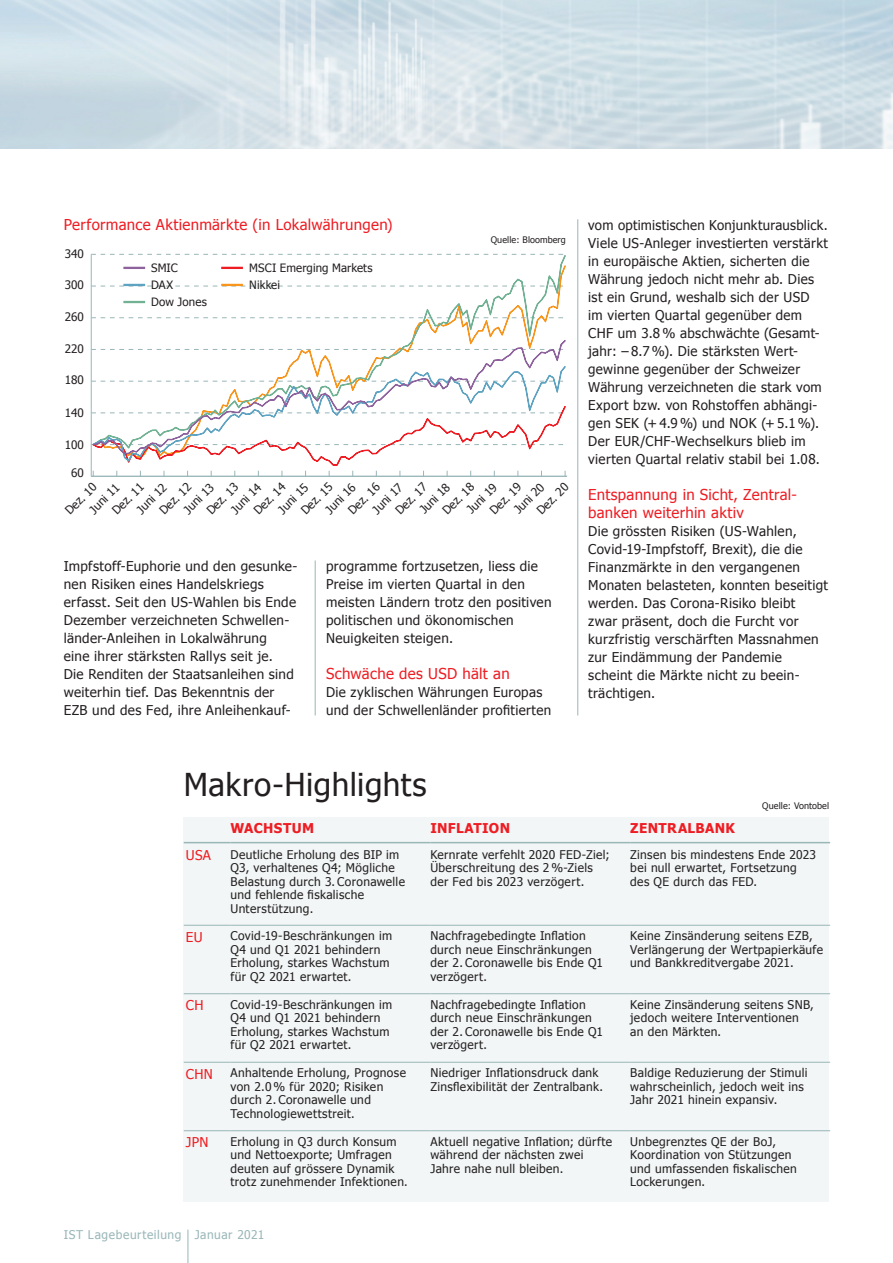
<style>
.page{position:relative;width:893px;height:1263px;background:#fff}
.page>*{position:absolute;margin:0;border:0;box-sizing:border-box;transform-origin:0 0}
.t1{font:31.5px "Tahoma";letter-spacing:.015em;color:#231f20}
.t2{font:15px/18px "Tahoma";letter-spacing:.02em;color:#ee1d23}
.t3{font:13.5px/18px "Tahoma";letter-spacing:.025em;color:#231f20}
.t4{font:700 13.5px "Tahoma";letter-spacing:.03em;color:#ee1d23}
.t5{font:13.5px "Tahoma";letter-spacing:.025em;color:#ee1d23}
.t6{font:12.9px "Tahoma";color:#231f20}
.t7{font:12px/13.5px "Tahoma";letter-spacing:.03em;color:#231f20}
.t8{font:12px "Tahoma";letter-spacing:.045em;color:#99b6b8}
.t9{font:11.7px "Tahoma";color:#231f20}
.t10{font:11.55px/16.8px "Tahoma";letter-spacing:.01em;color:#231f20}
.t11{font:9px "Tahoma";letter-spacing:.01em;color:#231f20}
</style>
<div class="page">
<hr style="left:188px;top:1229px;width:1px;height:34px;background:#99b6b8">
<hr style="left:577px;top:219px;width:1px;height:496px;background:#99b6b8">
<hr style="left:315px;top:560px;width:1px;height:155px;background:#99b6b8">
<hr style="left:91px;top:476px;width:476px;height:1px;background:#99b6b8">
<svg style="left:91px;top:254px;width:475px;height:111px"></svg>
<svg style="left:91px;top:463px;width:476px;height:13px"></svg>
<svg style="left:91px;top:365px;width:265px;height:98px"></svg>
<svg style="left:92px;top:339px;width:474px;height:116px"></svg>
<hr style="left:123px;top:267px;width:22px;height:2px;background:#8e639d">
<hr style="left:123px;top:284px;width:22px;height:2px;background:#5fa3c2">
<hr style="left:123px;top:301px;width:22px;height:2px;background:#71b194">
<hr style="left:221px;top:267px;width:22px;height:2px;background:#ee1d23">
<hr style="left:221px;top:284px;width:22px;height:2px;background:#f7951d">
<div style="left:184px;top:817px;width:645px;height:384px;background:#f2f6f6"></div>
<hr style="left:184px;top:842px;width:47px;height:1px;background:#99b6b8">
<hr style="left:231px;top:842px;width:199px;height:1px;background:#99b6b8">
<hr style="left:430px;top:842px;width:200px;height:1px;background:#99b6b8">
<hr style="left:630px;top:842px;width:200px;height:1px;background:#99b6b8">
<hr style="left:184px;top:925px;width:47px;height:1px;background:#99b6b8">
<hr style="left:231px;top:925px;width:199px;height:1px;background:#99b6b8">
<hr style="left:430px;top:925px;width:200px;height:1px;background:#99b6b8">
<hr style="left:630px;top:925px;width:200px;height:1px;background:#99b6b8">
<hr style="left:184px;top:993px;width:47px;height:1px;background:#99b6b8">
<hr style="left:231px;top:993px;width:199px;height:1px;background:#99b6b8">
<hr style="left:430px;top:993px;width:200px;height:1px;background:#99b6b8">
<hr style="left:630px;top:993px;width:200px;height:1px;background:#99b6b8">
<hr style="left:184px;top:1062px;width:47px;height:1px;background:#99b6b8">
<hr style="left:231px;top:1062px;width:199px;height:1px;background:#99b6b8">
<hr style="left:430px;top:1062px;width:200px;height:1px;background:#99b6b8">
<hr style="left:630px;top:1062px;width:200px;height:1px;background:#99b6b8">
<hr style="left:184px;top:1130px;width:47px;height:1px;background:#99b6b8">
<hr style="left:231px;top:1130px;width:199px;height:1px;background:#99b6b8">
<hr style="left:430px;top:1130px;width:200px;height:1px;background:#99b6b8">
<hr style="left:630px;top:1130px;width:200px;height:1px;background:#99b6b8">
<img style="left:0;top:0;width:893px;height:149px">
<p class="t2" style="left:64px;top:215px;width:330px">Performance Aktienmärkte (in Lokalwährungen)</p>
<p class="t9" style="left:65px;top:245px;width:21px">340</p>
<p class="t9" style="left:65px;top:277px;width:21px">300</p>
<p class="t9" style="left:65px;top:309px;width:21px">260</p>
<p class="t9" style="left:65px;top:340px;width:21px">220</p>
<p class="t9" style="left:65px;top:372px;width:21px">180</p>
<p class="t9" style="left:65px;top:405px;width:21px">140</p>
<p class="t9" style="left:65px;top:436px;width:21px">100</p>
<p class="t9" style="left:71px;top:465px;width:14px">60</p>
<p class="t10" style="left:151px;top:259px;width:57px">SMIC<br>DAX<br>Dow Jones</p>
<p class="t10" style="left:249px;top:259px;width:125px">MSCI Emerging Markets<br>Nikkei</p>
<p class="t11" style="left:491px;top:233px;width:77px">Quelle: Bloomberg</p>
<p class="t9" style="left:439px;top:507px;width:41px;rotate:-45deg">Dez. 18</p>
<p class="t9" style="left:345px;top:507px;width:41px;rotate:-45deg">Dez. 16</p>
<p class="t9" style="left:533px;top:507px;width:41px;rotate:-45deg">Dez. 20</p>
<p class="t9" style="left:486px;top:507px;width:41px;rotate:-45deg">Dez. 19</p>
<p class="t9" style="left:250px;top:507px;width:41px;rotate:-45deg">Dez. 14</p>
<p class="t9" style="left:62px;top:507px;width:41px;rotate:-45deg">Dez. 10</p>
<p class="t9" style="left:156px;top:507px;width:41px;rotate:-45deg">Dez. 12</p>
<p class="t9" style="left:392px;top:507px;width:41px;rotate:-45deg">Dez. 17</p>
<p class="t9" style="left:203px;top:507px;width:41px;rotate:-45deg">Dez. 13</p>
<p class="t9" style="left:297px;top:507px;width:41px;rotate:-45deg">Dez. 15</p>
<p class="t9" style="left:109px;top:507px;width:41px;rotate:-45deg">Dez. 11</p>
<p class="t9" style="left:416px;top:506px;width:38px;rotate:-45deg">Juni 18</p>
<p class="t9" style="left:322px;top:506px;width:38px;rotate:-45deg">Juni 16</p>
<p class="t9" style="left:511px;top:506px;width:38px;rotate:-45deg">Juni 20</p>
<p class="t9" style="left:463px;top:506px;width:38px;rotate:-45deg">Juni 19</p>
<p class="t9" style="left:227px;top:506px;width:38px;rotate:-45deg">Juni 14</p>
<p class="t9" style="left:133px;top:506px;width:38px;rotate:-45deg">Juni 12</p>
<p class="t9" style="left:369px;top:506px;width:38px;rotate:-45deg">Juni 17</p>
<p class="t9" style="left:180px;top:506px;width:38px;rotate:-45deg">Juni 13</p>
<p class="t9" style="left:275px;top:506px;width:38px;rotate:-45deg">Juni 15</p>
<p class="t9" style="left:86px;top:506px;width:38px;rotate:-45deg">Juni 11</p>
<p class="t3" style="left:64px;top:556px;width:235px">Impfstoff-Euphorie und den gesunke&shy;nen Risiken eines Handelskriegs erfasst. Seit den US-Wahlen bis Ende Dezember verzeichneten Schwellen&shy;länder-Anleihen in Lokalwährung<br>eine ihrer stärksten Rallys seit je.<br>Die Renditen der Staatsanleihen sind weiterhin tief. Das Bekenntnis der EZB und des Fed, ihre Anleihenkauf-</p>
<p class="t3" style="left:326px;top:556px;width:227px">programme fortzusetzen, liess die<br>Preise im vierten Quartal in den meisten Ländern trotz den positiven politischen und ökonomischen<br>Neuigkeiten steigen.</p>
<p class="t2" style="left:326px;top:664px;width:185px">Schwäche des USD hält an</p>
<p class="t3" style="left:326px;top:682px;width:227px">Die zyklischen Währungen Europas und der Schwellenländer profitierten</p>
<p class="t3" style="left:588px;top:215px;width:241px">vom optimistischen Konjunkturausblick.<br>Viele US-Anleger investierten verstärkt in europäische Aktien, sicherten die Währung jedoch nicht mehr ab. Dies ist ein Grund, weshalb sich der USD<br>im vierten Quartal gegenüber dem CHF um 3.8 % abschwächte (Gesamt&shy;jahr: – 8.7 %). Die stärksten Wert&shy;gewinne gegenüber der Schweizer Währung verzeichneten die stark vom Export bzw. von Rohstoffen abhängi&shy;gen SEK (+ 4.9 %) und NOK (+ 5.1 %).<br>Der EUR/CHF-Wechselkurs blieb im vierten Quartal relativ stabil bei 1.08.</p>
<p class="t2" style="left:588px;top:484px;width:209px">Entspannung in Sicht, Zentral&shy;banken weiterhin aktiv</p>
<p class="t3" style="left:588px;top:521px;width:241px">Die grössten Risiken (US-Wahlen,<br>Covid-19-Impfstoff, Brexit), die die<br>Finanzmärkte in den vergangenen<br>Monaten belasteten, konnten beseitigt werden. Das Corona-Risiko bleibt<br>zwar präsent, doch die Furcht vor kurzfristig verschärften Massnahmen zur Eindämmung der Pandemie scheint die Märkte nicht zu beein&shy;trächtigen.</p>
<p class="t6" style="left:667px;top:258px;width:35px">Nikkei</p>
<p class="t6" style="left:667px;top:291px;width:70px">MSCI EMMA</p>
<p class="t6" style="left:667px;top:324px;width:63px">Dow Jones</p>
<p class="t6" style="left:667px;top:358px;width:25px">DAX</p>
<p class="t6" style="left:667px;top:391px;width:31px">SMIC</p>
<h1 class="t1" style="left:184px;top:764px;width:244px">Makro-Highlights</h1>
<p class="t4" style="left:231px;top:819px;width:85px">WACHSTUM</p>
<p class="t4" style="left:430px;top:819px;width:81px">INFLATION</p>
<p class="t4" style="left:630px;top:819px;width:106px">ZENTRALBANK</p>
<p class="t5" style="left:186px;top:846px;width:27px">USA</p>
<p class="t7" style="left:231px;top:847px;width:176px">Deutliche Erholung des BIP im<br>Q3, verhaltenes Q4; Mögliche<br>Belastung durch 3. Coronawelle und fehlende fiskalische<br>Unterstützung.</p>
<p class="t7" style="left:430px;top:847px;width:181px">Kernrate verfehlt 2020 FED-Ziel;<br>Überschreitung des 2 %-Ziels der Fed bis 2023 verzögert.</p>
<p class="t7" style="left:630px;top:847px;width:187px">Zinsen bis mindestens Ende 2023 bei null erwartet, Fortsetzung des QE durch das FED.</p>
<p class="t5" style="left:186px;top:927px;width:18px">EU</p>
<p class="t7" style="left:231px;top:929px;width:163px">Covid-19-Beschränkungen im<br>Q4 und Q1 2021 behindern<br>Erholung, starkes Wachstum für Q2 2021 erwartet.</p>
<p class="t7" style="left:430px;top:929px;width:174px">Nachfragebedingte Inflation durch neue Einschränkungen der 2. Coronawelle bis Ende Q1 verzögert.</p>
<p class="t7" style="left:630px;top:929px;width:194px">Keine Zinsänderung seitens EZB,<br>Verlängerung der Wertpapierkäufe und Bankkreditvergabe 2021.</p>
<p class="t5" style="left:186px;top:996px;width:19px">CH</p>
<p class="t7" style="left:231px;top:997px;width:163px">Covid-19-Beschränkungen im<br>Q4 und Q1 2021 behindern<br>Erholung, starkes Wachstum für Q2 2021 erwartet.</p>
<p class="t7" style="left:430px;top:997px;width:174px">Nachfragebedingte Inflation durch neue Einschränkungen der 2. Coronawelle bis Ende Q1 verzögert.</p>
<p class="t7" style="left:630px;top:997px;width:185px">Keine Zinsänderung seitens SNB, jedoch weitere Interventionen an den Märkten.</p>
<p class="t5" style="left:186px;top:1064px;width:29px">CHN</p>
<p class="t7" style="left:231px;top:1066px;width:177px">Anhaltende Erholung, Prognose von 2.0 % für 2020; Risiken durch 2. Coronawelle und<br>Technologiewettstreit.</p>
<p class="t7" style="left:430px;top:1066px;width:174px">Niedriger Inflationsdruck dank<br>Zinsflexibilität der Zentralbank.</p>
<p class="t7" style="left:630px;top:1066px;width:179px">Baldige Reduzierung der Stimuli wahrscheinlich, jedoch weit ins<br>Jahr 2021 hinein expansiv.</p>
<p class="t5" style="left:186px;top:1133px;width:24px">JPN</p>
<p class="t7" style="left:231px;top:1134px;width:179px">Erholung in Q3 durch Konsum und Nettoexporte; Umfragen deuten auf grössere Dynamik trotz zunehmender Infektionen.</p>
<p class="t7" style="left:430px;top:1134px;width:183px">Aktuell negative Inflation; dürfte während der nächsten zwei<br>Jahre nahe null bleiben.</p>
<p class="t7" style="left:630px;top:1134px;width:168px">Unbegrenztes QE der BoJ,<br>Koordination von Stützungen und umfassenden fiskalischen<br>Lockerungen.</p>
<p class="t11" style="left:762px;top:800px;width:68px">Quelle: Vontobel</p>
<p class="t8" style="left:64px;top:1227px;width:202px">IST Lagebeurteilung Januar 2021</p>
</div>
